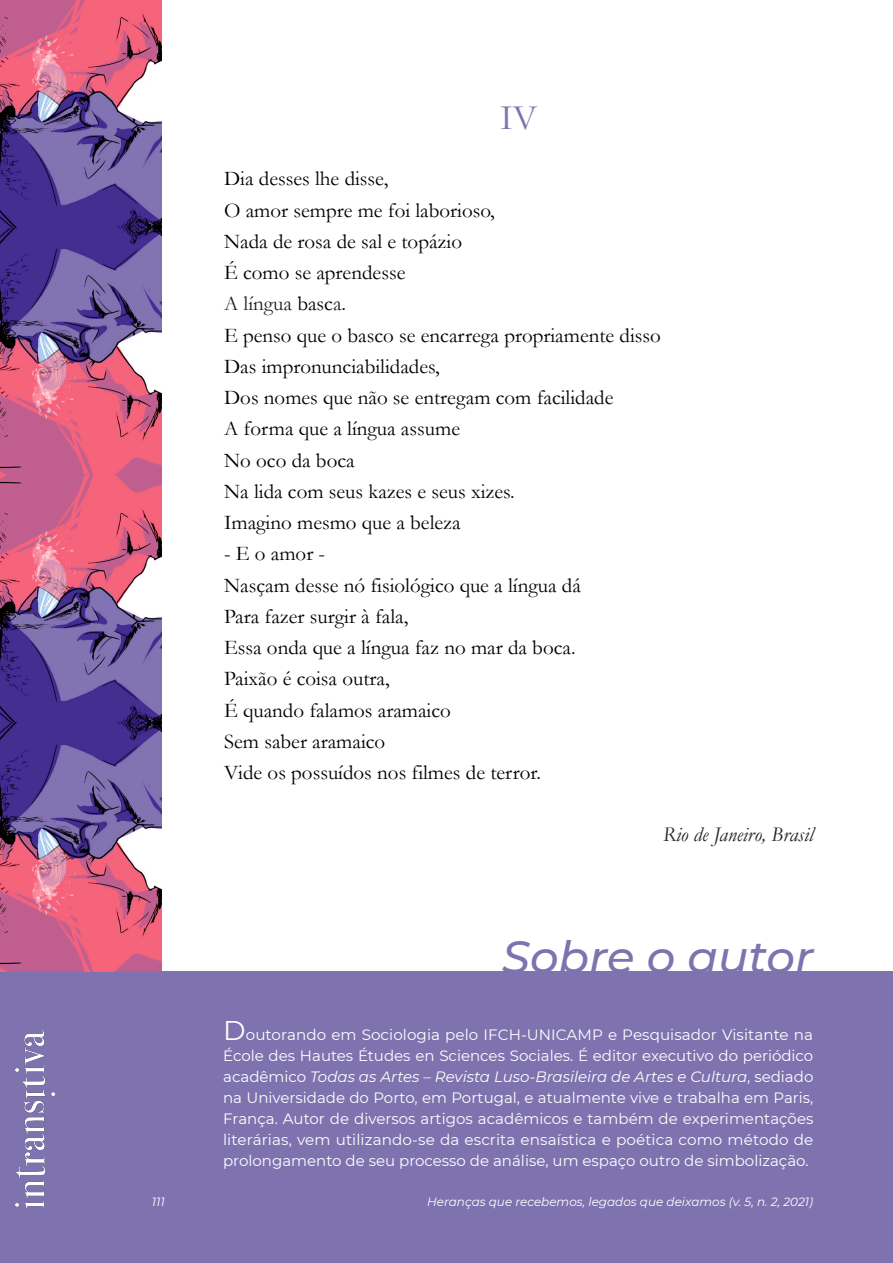
<style>
.page{position:relative;width:893px;height:1263px;background:#fff}
.page>*{position:absolute;margin:0;border:0;box-sizing:border-box;transform-origin:0 0}
.t1{font:italic 500 45px "Montserrat";color:#7e73af}
.t2{font:36px "Garamond";color:#7e73af}
.t3{font:21px/31.2px "Garamond";color:#000}
.t4{font:italic 21px "Garamond";color:#231f20}
.t5{font:15px/21px "Montserrat";color:#fff;text-align:justify}
.t6{font:italic 12px "Montserrat";color:#fff}
.s1{color:#231f20}
.s2{font-size:27px}
.s3{font-style:italic}
</style>
<div class="page">
<div style="left:0;top:972px;width:893px;height:291px;background:#7e73af"></div>
<img style="left:16px;top:1030px;width:38px;height:179px">
<img style="left:0;top:0;width:161px;height:972px">
<h2 class="t2" style="left:500px;top:93px;width:39px">IV</h2>
<p class="t3" style="left:224px;top:163px;width:438px">Dia desses lhe disse,<br>O amor sempre me foi laborioso,<br>Nada de rosa de sal e topázio<br>É como se aprendesse<br><span class="s1">A língua</span> basc<span class="s1">a</span>.<br>E penso que o basco se encarrega propriamente disso<br>Das impronunciabilidades,<br>Dos nomes que não se entregam com facilidade<br>A forma que a língua assume<br>No oco da boca<br>Na lida com seus kazes e seus xizes.<br>Imagino mesmo que a beleza</p>
<p class="t3" style="left:224px;top:538px;width:358px">- E o amor -<br>Nasçam desse nó fisiológico que a língua dá<br>Para fazer surgir à fala,<br>Essa onda que a língua faz no mar da boca.<br>Paixão é coisa outra,<br>É quando falamos aramaico<br>Sem saber aramaico<br>Vide os possuídos nos filmes de terror.</p>
<p class="t4" style="left:663px;top:820px;width:152px">Rio de Janeiro, Brasil</p>
<h1 class="t1" style="left:502px;top:925px;width:313px">Sobre o autor</h1>
<p class="t5" style="left:223px;top:1024px;width:592px"><span class="s2">D</span>outorando em Sociologia pelo IFCH-UNICAMP e Pesquisador Visitante na École des Hautes Études en Sciences Sociales. É editor executivo do periódico acadêmico <span class="s3">Todas as Artes – Revista Luso-Brasileira de Artes e Cultura</span>, sediado na Universidade do Porto, em Portugal, e atualmente vive e trabalha em Paris, França. Autor de diversos artigos acadêmicos e também de experimentações literárias, vem utilizando-se da escrita ensaística e poética como método de prolongamento de seu processo de análise, um espaço outro de simbolização.</p>
<p class="t6" style="left:152px;top:1193px;width:43px">11111</p>
<p class="t6" style="left:427px;top:1193px;width:388px">Heranças que recebemos, legados que deixamos (v. 5, n. 2, 2021)</p>
</div>
